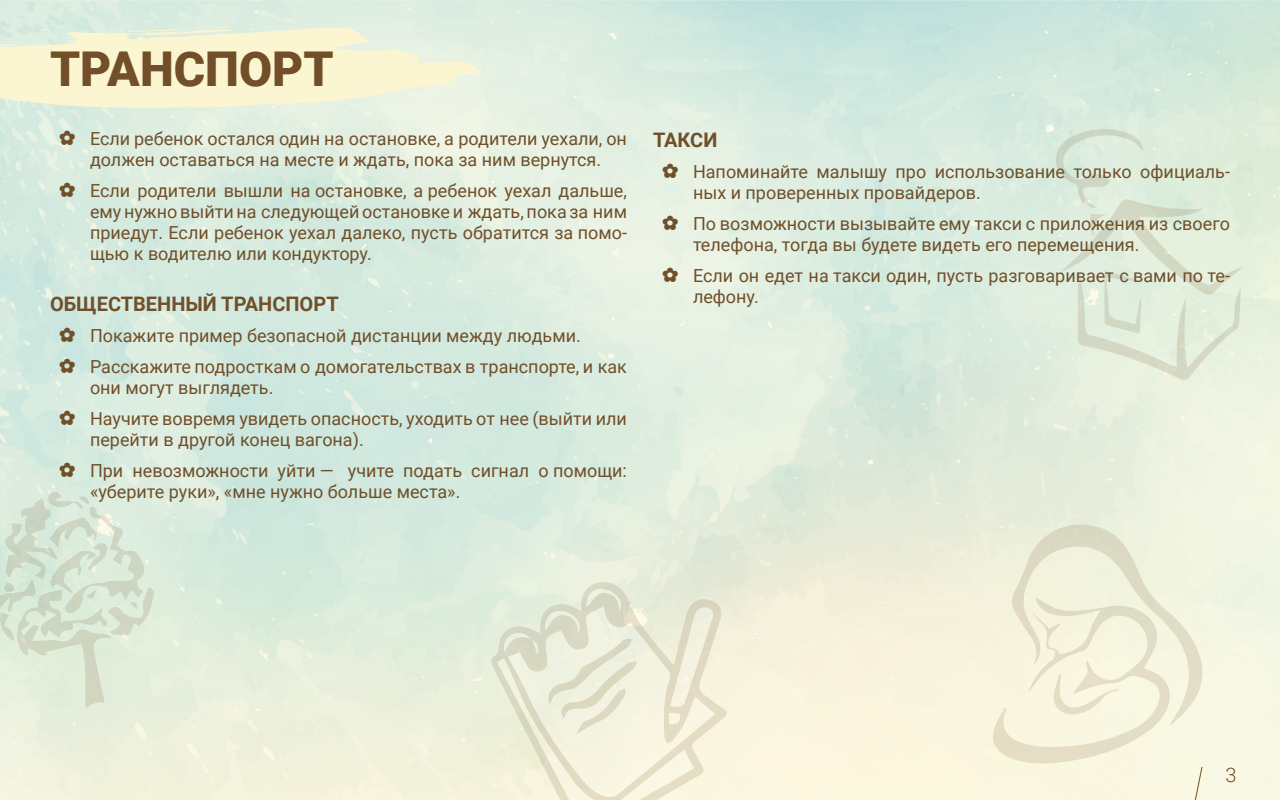
<style>
.page{position:relative;width:1280px;height:800px;background:#fff}
.page>*{position:absolute;margin:0;border:0;box-sizing:border-box;transform-origin:0 0}
.t1{font:900 48px "Roboto";color:#704f29}
.t2{font:700 20px "Roboto";color:#704f29}
.t3{font:300 20px "Roboto";color:#704f29}
.t4{font:18px/21px "Roboto";color:#704f29}
.s1{font-family:"Efon"}
</style>
<div class="page">
<svg style="left:990px;top:524px;width:217px;height:276px;background:#f1f0da"></svg>
<svg style="left:0;top:492px;width:155px;height:216px;background:#d9e6d4"></svg>
<svg style="left:490px;top:580px;width:238px;height:220px;background:#edeeda"></svg>
<svg style="left:498px;top:587px;width:217px;height:213px;background:#ebebd7"></svg>
<svg style="left:1056px;top:126px;width:188px;height:255px;background:#deebd9"></svg>
<svg style="left:0;top:27px;width:482px;height:81px;background:#f4f3d5"></svg>
<h1 class="t1" style="left:50px;top:35px;width:285px">ТРАНСПОРТ</h1>
<p class="t4" style="left:60px;top:128px;width:569px;text-align:center"><span class="s1">"</span> Если ребенок остался один на остановке, а родители уехали, он должен оставаться на месте и ждать, пока за ним вернутся.</p>
<p class="t4" style="left:90px;top:180px;width:539px;text-align:justify;text-indent:-30px"><span class="s1">"</span> Если родители вышли на остановке, а ребенок уехал дальше, ему нужно выйти на следующей остановке и ждать, пока за ним приедут. Если ребенок уехал далеко, пусть обратится за помо&shy;щью к водителю или кондуктору.</p>
<p class="t2" style="left:50px;top:290px;width:290px">ОБЩЕСТВЕННЫЙ ТРАНСПОРТ</p>
<p class="t4" style="left:60px;top:320px;width:569px;line-height:31px"><span class="s1">"</span> Покажите пример безопасной дистанции между людьми.<br><span class="s1">"</span> Расскажите подросткам о домогательствах в транспорте, и как</p>
<p class="t4" style="left:60px;top:372px;width:568px;line-height:31px;text-indent:30px">они могут выглядеть.<br><span class="s1">"</span> Научите вовремя увидеть опасность, уходить от нее (выйти или</p>
<p class="t4" style="left:60px;top:424px;width:568px;line-height:31px;text-indent:30px">перейти в другой конец вагона).<br><span class="s1">"</span> При невозможности уйти — учите подать сигнал о помощи:</p>
<p class="t4" style="left:90px;top:481px;width:372px">«уберите руки», «мне нужно больше места».</p>
<p class="t2" style="left:653px;top:125px;width:66px">ТАКСИ</p>
<p class="t4" style="left:693px;top:160px;width:538px;text-indent:-30px"><span class="s1">"</span> Напоминайте малышу про использование только официаль&shy;ных и проверенных провайдеров.</p>
<p class="t4" style="left:693px;top:212px;width:538px;text-indent:-30px"><span class="s1">"</span> По возможности вызывайте ему такси с приложения из своего телефона, тогда вы будете видеть его перемещения.</p>
<p class="t4" style="left:693px;top:264px;width:539px;text-indent:-30px"><span class="s1">"</span> Если он едет на такси один, пусть разговаривает с вами по те&shy;лефону.</p>
<p class="t3" style="left:1225px;top:761px;width:13px">3</p>
</div>
